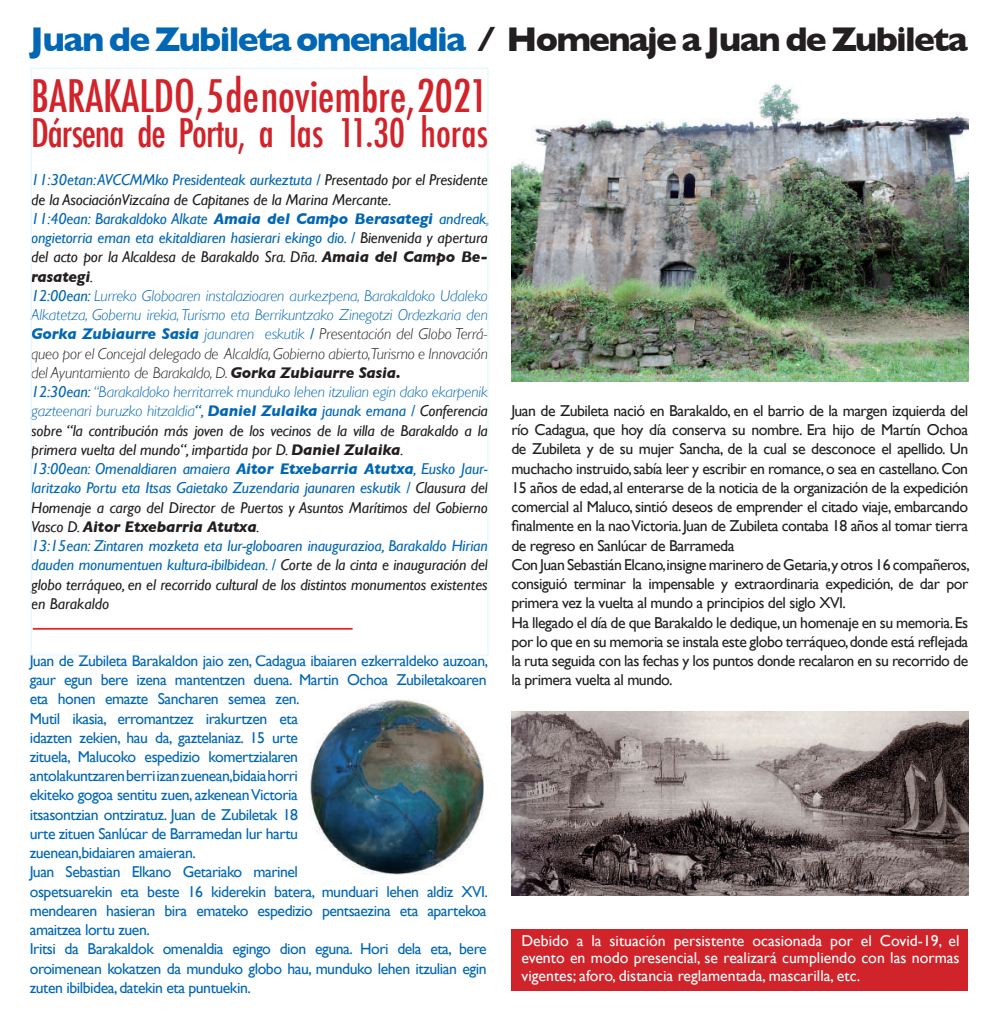
<style>
.page{position:relative;width:998px;height:1022px;background:#fff}
.page>*{position:absolute;margin:0;border:0;box-sizing:border-box;transform-origin:0 0}
.t1{font:500 condensed 43.75px "Futura";color:#d1232a}
.t2{font:500 condensed 38.5px "Futura";letter-spacing:-.03em;color:#d1232a}
.t3{font:700 35px "Gill Sans";letter-spacing:-.05em;color:#231f20}
.t4{font:italic 15.75px/19.2px "Gill Sans";letter-spacing:-.01em;color:#231f20}
.t5{font:15.75px/19.2px "Gill Sans";letter-spacing:-.03em;color:#231f20}
.t6{font:15.75px/19.2px "Gill Sans";letter-spacing:-.03em;color:#0167b4}
.t7{font:15.75px/17.5px "Gill Sans";color:#fff;text-align:justify}
.s1{color:#0167b4}
.s2{font-weight:700;color:#0167b4}
.s3{font-weight:700}
.s4{font-weight:300;color:#0167b4}
.s5{font-weight:300}
</style>
<div class="page">
<div style="left:511px;top:929px;width:456px;height:61px;background:#d1232a"></div>
<img style="left:511px;top:83px;width:456px;height:299px">
<hr style="left:33px;top:628px;width:319px;height:2px;background:#eb2225">
<img style="left:309px;top:699px;width:174px;height:175px">
<img style="left:511px;top:712px;width:456px;height:184px">
<h3 class="t3" style="left:30px;top:19px;width:939px"><span class="s1">Juan de Zubileta omenaldia</span> / Homenaje a Juan de Zubileta</h3>
<h1 class="t1" style="left:31px;top:68px;width:458px">BARAKALDO, 5 de noviembre, 2021</h1>
<h2 class="t2" style="left:31px;top:108px;width:458px">Dársena de Portu, a las 11.30 horas</h2>
<p class="t4" style="left:31px;top:170px;width:459px"><span class="s1">11:30etan: AVCCMMko Presidenteak aurkeztuta /</span> Presentado por el Presidente de la AsociaciónVizcaína de Capitanes de la Marina Mercante.<br><span class="s1">11:40ean: Barakaldoko Alkate</span> <span class="s2">Amaia del Campo Berasategi</span> <span class="s1">andreak, ongietorria eman eta ekitaldiaren hasierari ekingo dio. /</span> Bienvenida y apertura del acto por la Alcaldesa de Barakaldo Sra. Dña. <span class="s3">Amaia del Campo Be&shy;rasategi</span>.<br><span class="s1">12:00ean:</span> <span class="s4">Lurreko Globoaren instalazioaren aurkezpena, Barakaldoko Udaleko Alkatetza, Gobernu irekia, Turismo eta Berrikuntzako Zinegotzi Ordezkaria den </span><span class="s2">Gorka Zubiaurre Sasia</span> <span class="s4">jaunaren eskutik</span> <span class="s1">/</span> <span class="s5">Presentación del Globo Terrá&shy;queo por el Concejal delegado de Alcaldía, Gobierno abierto,Turismo e Innovación del Ayuntamiento de Barakaldo, D.</span> <span class="s3">Gorka Zubiaurre Sasia.<br></span><span class="s1">12:30ean:</span> <span class="s4">“Barakaldoko herritarrek munduko lehen itzulian egin dako ekarpenik gazteenari buruzko hitzaldia</span><span class="s1">“,</span> <span class="s2">Daniel Zulaika</span> <span class="s1">jaunak emana /</span> Conferencia sobre “la contribución más joven de los vecinos de la villa de Barakaldo a la primera vuelta del mundo“, impartida por D. <span class="s3">Daniel Zulaika</span>.<br><span class="s1">13:00ean: Omenaldiaren amaiera</span> <span class="s2">Aitor Etxebarria Atutxa</span><span class="s1">, Eusko Jaur&shy;laritzako Portu eta Itsas Gaietako Zuzendaria jaunaren eskutik /</span> Clausura del Homenaje a cargo del Director de Puertos y Asuntos Marítimos del Gobierno Vasco D. <span class="s3">Aitor Etxebarria Atutxa</span>.<br><span class="s1">13:15ean: Zintaren mozketa eta lur-globoaren inaugurazioa, Barakaldo Hirian dauden monumentuen kultura-ibilbidean. /</span> Corte de la cinta e inauguración del globo terráqueo, en el recorrido cultural de los distintos monumentos existentes en Barakaldo</p>
<p class="t6" style="left:30px;top:651px;width:460px">Juan de Zubileta Barakaldon jaio zen, Cadagua ibaiaren ezkerraldeko auzoan, gaur egun bere izena mantentzen duena. Martin Ochoa Zubiletakoaren eta honen emazte Sancharen semea zen.<br>Mutil ikasia, erromantzez irakurtzen eta<br>idazten zekien, hau da, gaztelaniaz. 15 urte<br>zituela, Malucoko espedizio komertzialaren<br>antolakuntzaren berri izan zuenean,bidaia horri<br>ekiteko gogoa sentitu zuen, azkenean Victoria<br>itsasontzian ontziratuz. Juan de Zubiletak 18<br>urte zituen Sanlúcar de Barramedan lur hartu<br>zuenean,bidaiaren amaieran.<br>Juan Sebastian Elkano Getariako marinel<br>ospetsuarekin eta beste 16 kiderekin batera, munduari lehen aldiz XVI. mendearen hasieran bira emateko espedizio pentsaezina eta apartekoa amaitzea lortu zuen.<br>Iritsi da Barakaldok omenaldia egingo dion eguna. Hori dela eta, bere oroimenean kokatzen da munduko globo hau, munduko lehen itzulian egin zuten ibilbidea, datekin eta puntuekin.</p>
<p class="t5" style="left:511px;top:401px;width:460px">Juan de Zubileta nació en Barakaldo, en el barrio de la margen izquierda del río Cadagua, que hoy día conserva su nombre. Era hijo de Martín Ochoa de Zubileta y de su mujer Sancha, de la cual se desconoce el apellido. Un muchacho instruido, sabía leer y escribir en romance, o sea en castellano. Con 15 años de edad, al enterarse de la noticia de la organización de la expedición comercial al Maluco, sintió deseos de emprender el citado viaje, embarcando finalmente en la nao Victoria. Juan de Zubileta contaba 18 años al tomar tierra de regreso en Sanlúcar de Barrameda<br>Con Juan Sebastián Elcano,insigne marinero de Getaria,y otros 16 compañeros, consiguió terminar la impensable y extraordinaria expedición, de dar por primera vez la vuelta al mundo a principios del siglo XVI.<br>Ha llegado el día de que Barakaldo le dedique, un homenaje en su memoria. Es por lo que en su memoria se instala este globo terráqueo, donde está reflejada la ruta seguida con las fechas y los puntos donde recalaron en su recorrido de la primera vuelta al mundo.</p>
<p class="t7" style="left:521px;top:931px;width:439px">Debido a la situación persistente ocasionada por el Covid-19, el evento en modo presencial, se realizará cumpliendo con las normas vigentes; aforo, distancia reglamentada, mascarilla, etc.</p>
</div>
